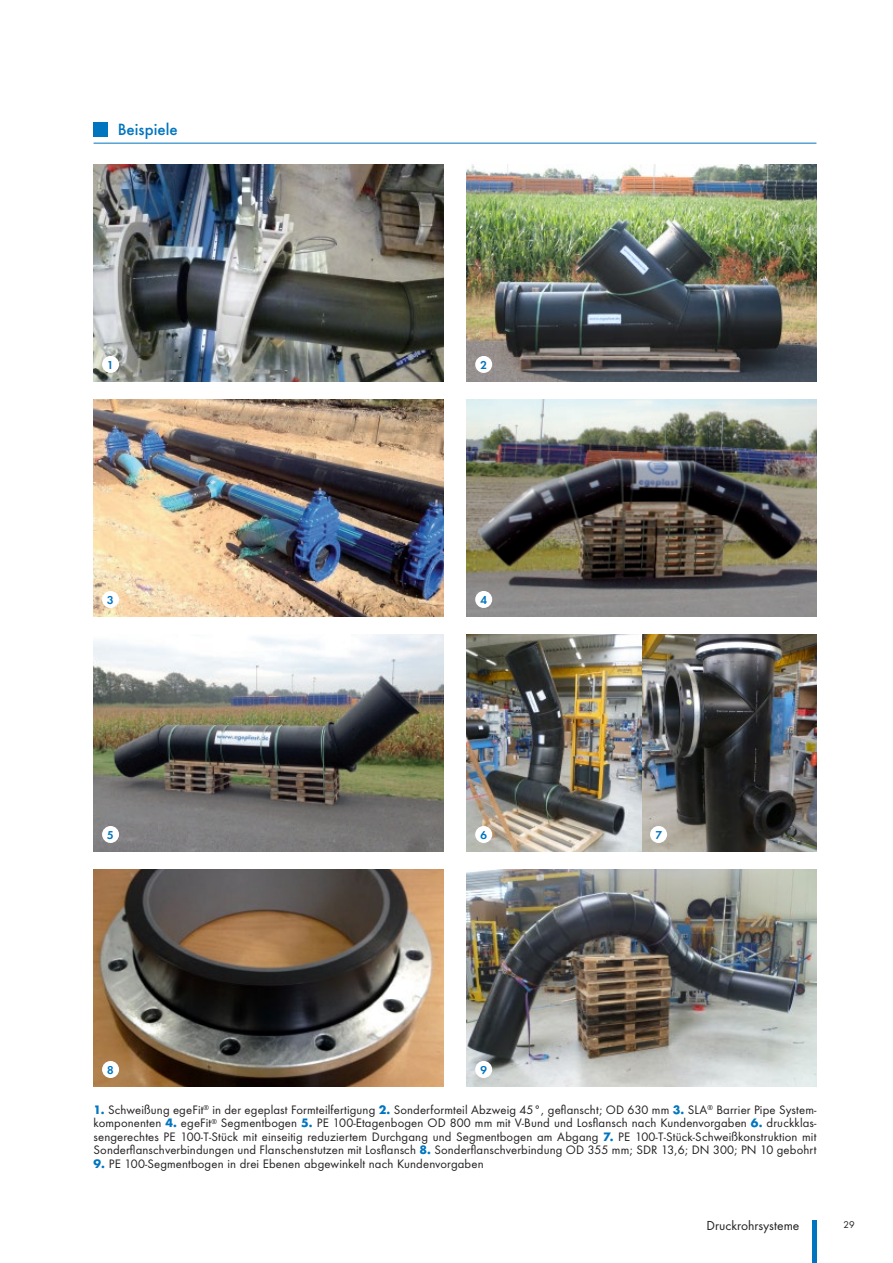
<style>
.page{position:relative;width:893px;height:1263px;background:#fff}
.page>*{position:absolute;margin:0;border:0;box-sizing:border-box;transform-origin:0 0}
.t1{font:500 15px "Futura ND";color:#0075bf}
.t2{font:12px "Futura ND";color:#231f20}
.t3{font:11.25px/13.5px "Futura ND";letter-spacing:.01em;color:#231f20;text-align:justify}
.t4{font:600 10.5px "Futura ND";color:#0075bf}
.t5{font:9px "Futura ND";color:#231f20}
.s1{font-weight:700;color:#0075bf}
</style>
<div class="page">
<hr style="left:812px;top:1220px;width:4px;height:43px;background:#0075bf">
<img style="left:94px;top:165px;width:349px;height:216px">
<img style="left:94px;top:400px;width:349px;height:216px">
<img style="left:94px;top:635px;width:349px;height:216px">
<img style="left:94px;top:870px;width:349px;height:216px">
<img style="left:467px;top:165px;width:349px;height:216px">
<img style="left:467px;top:400px;width:349px;height:216px">
<img style="left:467px;top:635px;width:349px;height:216px">
<img style="left:467px;top:870px;width:349px;height:216px">
<hr style="left:94px;top:143px;width:722px;height:1px;background:#0075bf">
<div style="left:94px;top:122px;width:14px;height:15px;background:#0075bf"></div>
<div style="left:102px;top:356px;width:17px;height:17px;background:#fff;border-radius:50%"></div>
<div style="left:102px;top:591px;width:17px;height:17px;background:#fff;border-radius:50%"></div>
<div style="left:475px;top:356px;width:17px;height:17px;background:#fff;border-radius:50%"></div>
<div style="left:475px;top:591px;width:17px;height:17px;background:#fff;border-radius:50%"></div>
<div style="left:102px;top:826px;width:17px;height:17px;background:#fff;border-radius:50%"></div>
<div style="left:102px;top:1061px;width:17px;height:17px;background:#fff;border-radius:50%"></div>
<div style="left:475px;top:826px;width:17px;height:17px;background:#fff;border-radius:50%"></div>
<div style="left:650px;top:826px;width:17px;height:17px;background:#fff;border-radius:50%"></div>
<div style="left:475px;top:1061px;width:17px;height:17px;background:#fff;border-radius:50%"></div>
<h1 class="t1" style="left:118px;top:120px;width:62px">Beispiele</h1>
<p class="t4" style="left:107px;top:358px;width:8px">1</p>
<p class="t4" style="left:480px;top:358px;width:8px">2</p>
<p class="t4" style="left:107px;top:593px;width:8px">3</p>
<p class="t4" style="left:480px;top:593px;width:8px">4</p>
<p class="t4" style="left:107px;top:828px;width:8px">5</p>
<p class="t4" style="left:480px;top:828px;width:8px">6</p>
<p class="t4" style="left:655px;top:828px;width:8px">7</p>
<p class="t4" style="left:107px;top:1063px;width:8px">8</p>
<p class="t4" style="left:480px;top:1063px;width:8px">9</p>
<p class="t3" style="left:94px;top:1103px;width:724px"><span class="s1">1.</span> Schweißung egeFit<sup>®</sup> in der egeplast Formteilfertigung <span class="s1">2.</span> Sonderformteil Abzweig 45°, geflanscht; OD 630 mm <span class="s1">3.</span> SLA<sup>®</sup> Barrier Pipe System&shy;komponenten <span class="s1">4.</span> egeFit<sup>®</sup> Segmentbogen <span class="s1">5.</span> PE 100-Etagenbogen OD 800 mm mit V-Bund und Losflansch nach Kundenvorgaben <span class="s1">6.</span> druckklas&shy;sengerechtes PE 100-T-Stück mit einseitig reduziertem Durchgang und Segmentbogen am Abgang <span class="s1">7.</span> PE 100-T-Stück-Schweißkonstruktion mit Sonderflanschverbindungen und Flanschenstutzen mit Losflansch <span class="s1">8.</span> Sonderflanschverbindung OD 355 mm; SDR 13,6; DN 300; PN 10 gebohrt</p>
<p class="t3" style="left:94px;top:1157px;width:392px"><span class="s1">9.</span> PE 100-Segmentbogen in drei Ebenen abgewinkelt nach Kundenvorgaben</p>
<p class="t2" style="left:706px;top:1218px;width:94px">Druckrohrsysteme</p>
<p class="t5" style="left:844px;top:1218px;width:13px">29</p>
</div>
